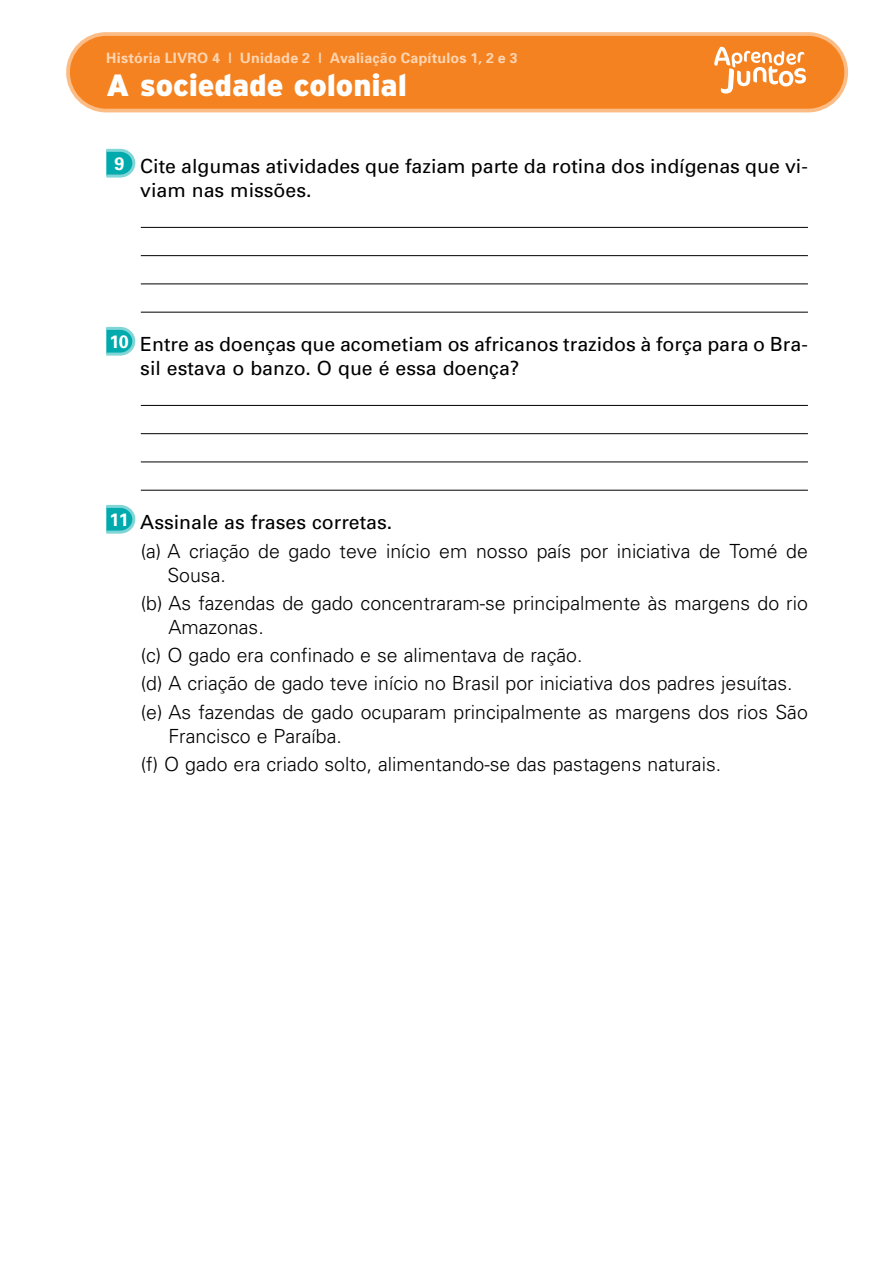
<style>
.page{position:relative;width:893px;height:1263px;background:#fff}
.page>*{position:absolute;margin:0;border:0;box-sizing:border-box;transform-origin:0 0}
.t1{font:900 30.75px "Interstate";letter-spacing:-.005em;color:#fff}
.t2{font:300 19.5px/28.2px "Univers";color:#000}
.t3{font:19.5px/24px "Univers";color:#000}
.t4{font:700 14.25px "Univers";letter-spacing:.015em;color:#fed5b2}
.s1{font-weight:400}
</style>
<div class="page">
<div style="left:68px;top:34px;width:778px;height:77px;background:#f58220;border-radius:38px"></div>
<div style="left:66px;top:32px;width:782px;height:80px;border:4px solid #fcbc86;border-radius:38px"></div>
<svg style="left:714px;top:47px;width:92px;height:47px"></svg>
<hr style="left:141px;top:227px;width:667px;height:1px;background:#000">
<hr style="left:141px;top:255px;width:667px;height:1px;background:#000">
<hr style="left:141px;top:283px;width:667px;height:1px;background:#000">
<hr style="left:141px;top:312px;width:667px;height:1px;background:#000">
<hr style="left:141px;top:405px;width:667px;height:1px;background:#000">
<hr style="left:141px;top:433px;width:667px;height:1px;background:#000">
<hr style="left:141px;top:462px;width:667px;height:1px;background:#000">
<hr style="left:141px;top:490px;width:667px;height:1px;background:#000">
<svg style="left:106px;top:149px;width:29px;height:29px"></svg>
<svg style="left:106px;top:327px;width:29px;height:29px"></svg>
<svg style="left:106px;top:505px;width:29px;height:29px"></svg>
<p class="t4" style="left:106px;top:48px;width:413px">História LIVRO 4 | Unidade 2 | Avaliação Capítulos 1, 2 e 3</p>
<h1 class="t1" style="left:106px;top:67px;width:302px">A sociedade colonial</h1>
<p class="t3" style="left:140px;top:154px;width:669px;text-indent:-26px"><sup>9</sup> Cite algumas atividades que faziam parte da rotina dos indígenas que vi&shy;viam nas missões.</p>
<p class="t3" style="left:140px;top:332px;width:669px;text-indent:-31px"><sup>10</sup> Entre as doenças que acometiam os africanos trazidos à força para o Bra&shy;sil estava o banzo. O que é essa doença?</p>
<p class="t2" style="left:141px;top:508px;width:668px;text-indent:-31px"><sup>11</sup> <span class="s1">Assinale as frases corretas.<br></span>(a) A criação de gado teve início em nosso país por iniciativa de Tomé de</p>
<p class="t2" style="left:141px;top:560px;width:669px;text-indent:27px">Sousa.<br>(b) As fazendas de gado concentraram-se principalmente às margens do rio</p>
<p class="t2" style="left:141px;top:612px;width:669px;text-indent:28px">Amazonas.<br>(c) O gado era confinado e se alimentava de ração.<br>(d) A criação de gado teve início no Brasil por iniciativa dos padres jesuítas. (e) As fazendas de gado ocuparam principalmente as margens dos rios São</p>
<p class="t2" style="left:141px;top:721px;width:582px;text-indent:28px">Francisco e Paraíba.<br>(f) O gado era criado solto, alimentando-se das pastagens naturais.</p>
</div>
